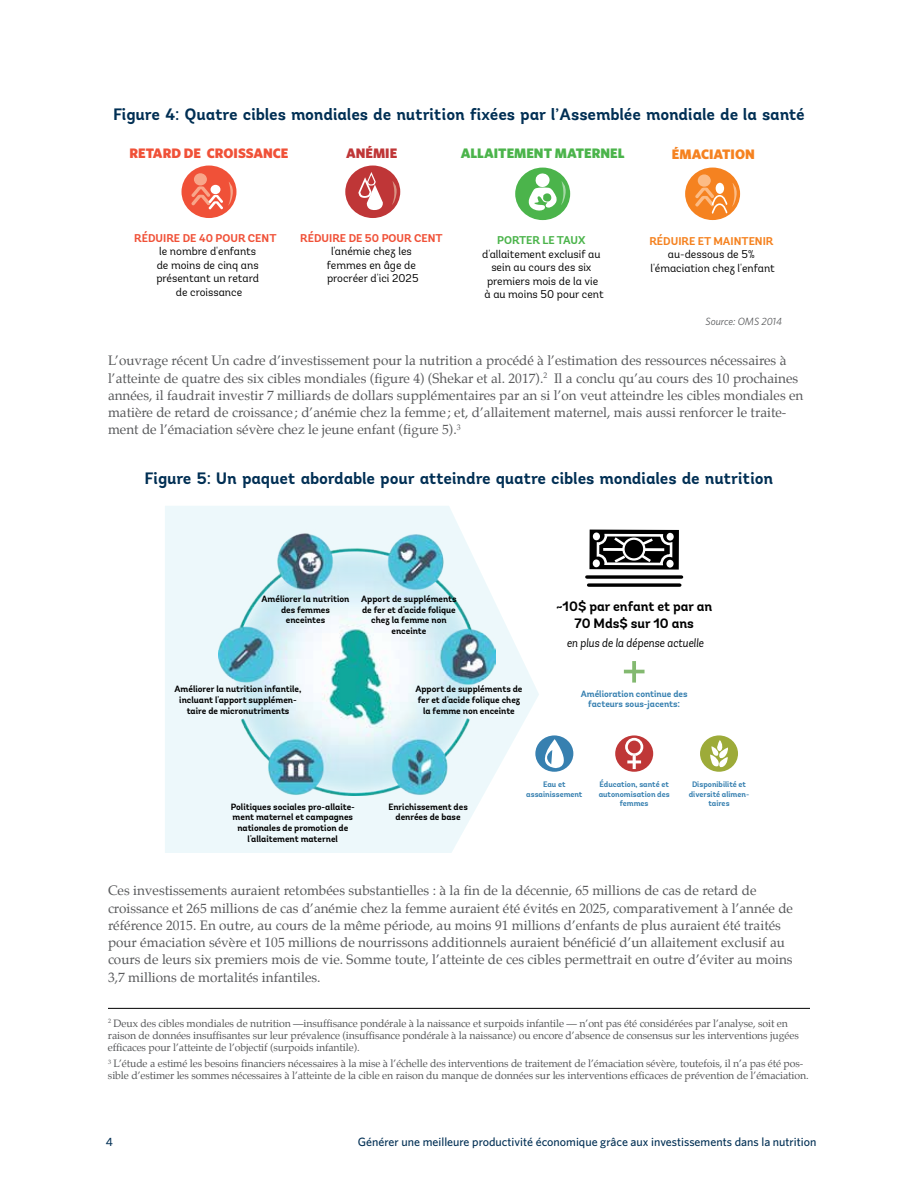
<style>
.page{position:relative;width:918px;height:1188px;background:#fff}
.page>*{position:absolute;margin:0;border:0;box-sizing:border-box;transform-origin:0 0}
.t1{font:700 16.5px "Andes";letter-spacing:-.01em;color:#002f54}
.t2{font:900 13.8px "Whitney";color:#4bb44b}
.t3{font:900 13.8px "Whitney";color:#f05138}
.t4{font:900 13.8px "Whitney";color:#f58220}
.t5{font:900 13.8px "Whitney";color:#bf3637}
.t6{font:700 13.65px/16.4px "Andes";color:#000;text-align:center}
.t7{font:13.5px/17.2px "Palatino";color:#58595b}
.t8{font:500 12px "Whitney";color:#002f54}
.t9{font:italic 12px "Andes";color:#000;scale:.94 1}
.t10{font:11.25px/13.5px "Andes";color:#000;text-align:center}
.t11{font:700 11.25px "Andes";color:#f05138}
.t12{font:700 11.25px "Andes";color:#f58220}
.t13{font:700 11.25px "Andes";color:#4bb44b}
.t14{font:10.5px/12px "Palatino";letter-spacing:-.01em;color:#58595b}
.t15{font:italic 10.5px "Whitney";color:#58595b}
.t16{font:700 9px/10.9px "Andes";color:#000;text-align:center}
.t17{font:700 9px/10.9px "Andes";color:#3780b0;text-align:center}
.t18{font:700 7.95px/9.6px "Andes";color:#3780b0;text-align:center}
</style>
<div class="page">
<div style="left:182px;top:166px;width:54px;height:52px;background:#f05138;border-radius:50%"></div>
<div style="left:194px;top:173px;width:13px;height:12px;background:#f8a68a;border-radius:50%"></div>
<svg style="left:191px;top:182px;width:43px;height:28px"></svg>
<div style="left:345px;top:166px;width:55px;height:52px;background:#bf3637;border-radius:50%"></div>
<svg style="left:392px;top:181px;width:6px;height:24px"></svg>
<svg style="left:358px;top:172px;width:25px;height:38px"></svg>
<div style="left:515px;top:168px;width:55px;height:52px;background:#4bb44b;border-radius:50%"></div>
<svg style="left:528px;top:173px;width:39px;height:38px"></svg>
<div style="left:685px;top:168px;width:55px;height:52px;background:#f58220;border-radius:50%"></div>
<div style="left:698px;top:174px;width:13px;height:13px;background:#fcbc86;border-radius:50%"></div>
<svg style="left:695px;top:183px;width:43px;height:32px"></svg>
<svg style="left:165px;top:506px;width:374px;height:347px;fill:#edf8fb"></svg>
<img style="left:219px;top:529px;width:276px;height:266px">
<div style="left:589px;top:530px;width:90px;height:40px;background:#000"></div>
<svg style="left:595px;top:533px;width:79px;height:34px"></svg>
<div style="left:623px;top:539px;width:21px;height:20px;background:#000;border-radius:50%"></div>
<div style="left:622px;top:538px;width:23px;height:23px;border:2px solid #fff;border-radius:50%"></div>
<div style="left:593px;top:533px;width:7px;height:7px;background:#fff;border-radius:50%"></div>
<div style="left:593px;top:559px;width:7px;height:8px;background:#fff;border-radius:50%"></div>
<div style="left:666px;top:560px;width:8px;height:8px;background:#fff;border-radius:50%"></div>
<div style="left:667px;top:533px;width:7px;height:8px;background:#fff;border-radius:50%"></div>
<svg style="left:587px;top:575px;width:95px;height:4px"></svg>
<svg style="left:589px;top:583px;width:91px;height:4px"></svg>
<svg style="left:535px;top:735px;width:38px;height:37px"></svg>
<svg style="left:532px;top:739px;width:42px;height:30px"></svg>
<div style="left:615px;top:735px;width:38px;height:37px;background:#bf3737;border-radius:50%"></div>
<svg style="left:625px;top:738px;width:18px;height:31px"></svg>
<div style="left:700px;top:735px;width:38px;height:37px;background:#9dab39;border-radius:50%"></div>
<svg style="left:710px;top:740px;width:18px;height:28px"></svg>
<svg style="left:624px;top:661px;width:21px;height:22px"></svg>
<hr style="left:108px;top:1008px;width:702px;height:1px;background:#000">
<p class="t1" style="left:113px;top:104px;width:693px">Figure 4: Quatre cibles mondiales de nutrition fixées par l’Assemblée mondiale de la santé</p>
<p class="t3" style="left:129px;top:144px;width:161px">RETARD DE CROISSANCE</p>
<p class="t5" style="left:346px;top:144px;width:53px">ANÉMIE</p>
<p class="t4" style="left:672px;top:145px;width:84px">ÉMACIATION</p>
<p class="t2" style="left:461px;top:144px;width:165px">ALLAITEMENT MATERNEL</p>
<p class="t11" style="left:134px;top:231px;width:144px">RÉDUIRE DE 40 POUR CENT</p>
<p class="t10" style="left:156px;top:245px;width:104px">le nombre d'enfants de moins de cinq ans présentant un retard de croissance</p>
<p class="t11" style="left:300px;top:231px;width:144px">RÉDUIRE DE 50 POUR CENT</p>
<p class="t10" style="left:327px;top:245px;width:93px">l'anémie chez les femmes en âge de procréer d'ici 2025</p>
<p class="t13" style="left:497px;top:233px;width:90px">PORTER LE TAUX</p>
<p class="t10" style="left:482px;top:247px;width:123px">d'allaitement exclusif au sein au cours des six premiers mois de la vie<br>à au moins 50 pour cent</p>
<p class="t12" style="left:649px;top:234px;width:126px">RÉDUIRE ET MAINTENIR</p>
<p class="t10" style="left:650px;top:248px;width:126px">au-dessous de 5% l'émaciation chez l'enfant</p>
<p class="t15" style="left:706px;top:314px;width:78px">Source: OMS 2014</p>
<p class="t7" style="left:108px;top:352px;width:697px">L’ouvrage récent Un cadre d’investissement pour la nutrition a procédé à l’estimation des ressources nécessaires à l’atteinte de quatre des six cibles mondiales (figure 4) (Shekar et al. 2017).<sup>2</sup> Il a conclu qu’au cours des 10 prochaines années, il faudrait investir 7 milliards de dollars supplémentaires par an si l’on veut atteindre les cibles mondiales en matière de retard de croissance ; d’anémie chez la femme ; et, d’allaitement maternel, mais aussi renforcer le traite&shy;ment de l’émaciation sévère chez le jeune enfant (figure 5).<sup>3</sup></p>
<p class="t1" style="left:145px;top:468px;width:630px">Figure 5: Un paquet abordable pour atteindre quatre cibles mondiales de nutrition</p>
<p class="t16" style="left:262px;top:593px;width:89px">Améliorer la nutrition des femmes enceintes</p>
<p class="t16" style="left:361px;top:593px;width:97px">Apport de suppléments de fer et d'acide folique chez la femme non enceinte</p>
<p class="t16" style="left:175px;top:684px;width:129px">Améliorer la nutrition infantile, incluant l'apport supplémen&shy;taire de micronutriments</p>
<p class="t16" style="left:415px;top:684px;width:109px">Apport de suppléments de fer et d'acide folique chez la femme non enceinte</p>
<p class="t6" style="left:556px;top:599px;width:158px">~10$ par enfant et par an<br>70 Mds$ sur 10 ans</p>
<p class="t9" style="left:567px;top:636px;width:147px">en plus de la dépense actuelle</p>
<p class="t17" style="left:581px;top:688px;width:108px">Amélioration continue des facteurs sous-jacents:</p>
<p class="t16" style="left:231px;top:801px;width:126px">Politiques sociales pro-allaite&shy;ment maternel et campagnes nationales de promotion de l'allaitement maternel</p>
<p class="t16" style="left:388px;top:801px;width:81px">Enrichissement des denrées de base</p>
<p class="t18" style="left:526px;top:780px;width:58px">Eau et assainissement</p>
<p class="t18" style="left:599px;top:780px;width:73px">Éducation, santé et autonomisation des femmes</p>
<p class="t18" style="left:689px;top:780px;width:62px">Disponibilité et diversité alimen&shy;taires</p>
<p class="t7" style="left:108px;top:882px;width:687px">Ces investissements auraient retombées substantielles : à la fin de la décennie, 65 millions de cas de retard de croissance et 265 millions de cas d’anémie chez la femme auraient été évités en 2025, comparativement à l’année de référence 2015. En outre, au cours de la même période, au moins 91 millions d’enfants de plus auraient été traités pour émaciation sévère et 105 millions de nourrissons additionnels auraient bénéficié d’un allaitement exclusif au cours de leurs six premiers mois de vie. Somme toute, l’atteinte de ces cibles permettrait en outre d’éviter au moins 3,7 millions de mortalités infantiles.</p>
<p class="t14" style="left:108px;top:1017px;width:692px"><sup>2</sup> Deux des cibles mondiales de nutrition —insuffisance pondérale à la naissance et surpoids infantile — n’ont pas été considérées par l’analyse, soit en raison de données insuffisantes sur leur prévalence (insuffisance pondérale à la naissance) ou encore d’absence de consensus sur les interventions jugées efficaces pour l’atteinte de l’objectif (surpoids infantile).</p>
<p class="t14" style="left:108px;top:1058px;width:702px"><sup>3</sup> L’étude a estimé les besoins financiers nécessaires à la mise à l’échelle des interventions de traitement de l’émaciation sévère, toutefois, il n’a pas été pos&shy;sible d’estimer les sommes nécessaires à l’atteinte de la cible en raison du manque de données sur les interventions efficaces de prévention de l’émaciation.</p>
<p class="t8" style="left:106px;top:1134px;width:9px">4</p>
<p class="t8" style="left:358px;top:1134px;width:460px">Générer une meilleure productivité économique grâce aux investissements dans la nutrition</p>
</div>
